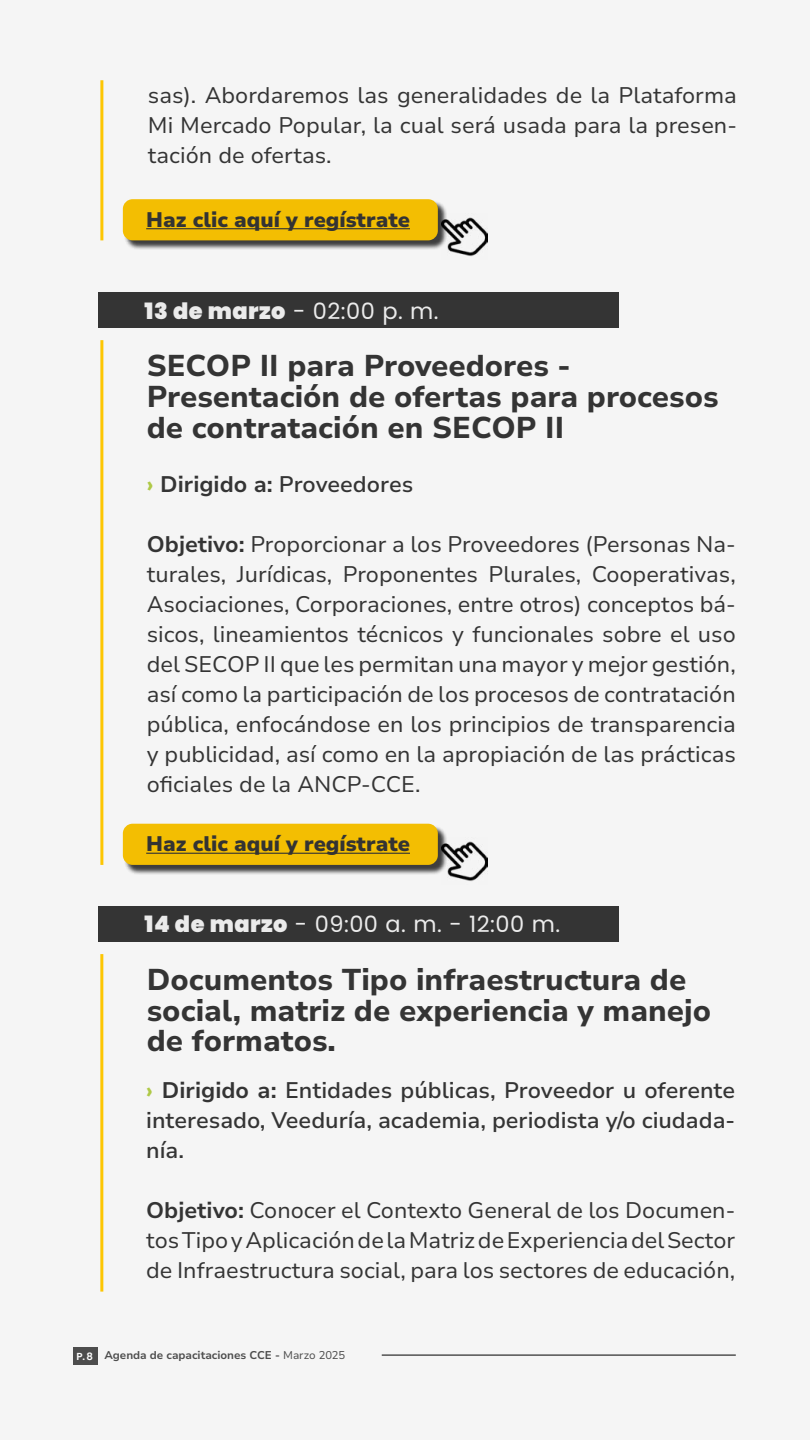
<style>
.page{position:relative;width:810px;height:1440px;background:#f5f5f5}
.page>*{position:absolute;margin:0;border:0;box-sizing:border-box;transform-origin:0 0}
.Titulo_txt_corrido{font:800 30px/30.8px "Nunito Sans 10 pt";color:#343434}
.Txt_corrido{font:22.5px/30px "Nunito Sans 10 pt";color:#343434;text-align:justify}
.Txt_corrido-2{font:600 22.5px/30px "Nunito Sans 10 pt";color:#343434;text-align:justify}
.Numeros{font:22.5px "Poppins";letter-spacing:.02em;color:#ebebeb}
.Txt_corrido-3{font:900 21px "Nunito Sans 10 pt";color:#333}
.t1{font:700 11.25px "Nunito Sans 10 pt";letter-spacing:-.005em;color:#4d4d4d}
.s1{font-weight:900}
.s2{font-weight:800;color:#afc947}
.s3{font-weight:700}
.s4{font-family:"Poppins";font-weight:600;font-size:10.2px;color:#fff}
.s5{font-weight:400}
</style>
<div class="page">
<div style="left:98px;top:292px;width:521px;height:36px;background:#343434"></div>
<hr style="left:100px;top:340px;width:3px;height:525px;background:#fdc603">
<svg style="left:122px;top:823px;width:366px;height:58px;fill:#f3be02"></svg>
<div style="left:98px;top:906px;width:521px;height:36px;background:#343434"></div>
<hr style="left:100px;top:954px;width:3px;height:338px;background:#fdc603">
<div style="left:73px;top:1347px;width:25px;height:17px;background:#4d4d4d"></div>
<hr style="left:382px;top:1355px;width:354px;height:1px;background:#000">
<hr style="left:100px;top:80px;width:3px;height:160px;background:#fdc603">
<svg style="left:122px;top:199px;width:366px;height:58px;fill:#f3be02"></svg>
<p class="Txt_corrido" style="left:148px;top:79px;width:591px">sas). Abordaremos las generalidades de la Plataforma Mi Mercado Popular, la cual será usada para la presen&shy;tación de ofertas.</p>
<p class="Txt_corrido-3" style="left:146px;top:204px;width:265px">Haz clic aquí y regístrate</p>
<p class="Numeros" style="left:145px;top:298px;width:295px"><span class="s1">13 de marzo</span> - 02:00 p. m.</p>
<p class="Titulo_txt_corrido" style="left:147px;top:349px;width:574px">SECOP II para Proveedores -<br>Presentación de ofertas para procesos de contratación en SECOP II</p>
<p class="Txt_corrido-2" style="left:147px;top:468px;width:268px"><span class="s2">›</span> <span class="s3">Dirigido a:</span> Proveedores</p>
<p class="Txt_corrido" style="left:147px;top:528px;width:591px"><span class="s3">Objetivo:</span> Proporcionar a los Proveedores (Personas Na&shy;turales, Jurídicas, Proponentes Plurales, Cooperativas, Asociaciones, Corporaciones, entre otros) conceptos bá&shy;sicos, lineamientos técnicos y funcionales sobre el uso del SECOP II que les permitan una mayor y mejor gestión, así como la participación de los procesos de contratación pública, enfocándose en los principios de transparencia y publicidad, así como en la apropiación de las prácticas oficiales de la ANCP-CCE.</p>
<p class="Txt_corrido-3" style="left:146px;top:829px;width:265px">Haz clic aquí y regístrate</p>
<p class="Numeros" style="left:145px;top:912px;width:417px"><span class="s1">14 de marzo</span> - 09:00 a. m. - 12:00 m.</p>
<p class="Titulo_txt_corrido" style="left:147px;top:963px;width:566px">Documentos Tipo infraestructura de social, matriz de experiencia y manejo de formatos.</p>
<p class="Txt_corrido-2" style="left:146px;top:1074px;width:591px"><span class="s2">›</span> <span class="s3">Dirigido a:</span> Entidades públicas, Proveedor u oferente interesado, Veeduría, academia, periodista y/o ciudada&shy;nía.</p>
<p class="Txt_corrido" style="left:146px;top:1194px;width:591px"><span class="s3">Objetivo:</span> Conocer el Contexto General de los Documen&shy;tos Tipo y Aplicación de la Matriz de Experiencia del Sector de Infraestructura social, para los sectores de educación,</p>
<p class="t1" style="left:77px;top:1347px;width:270px"><span class="s4">P.8</span> Agenda de capacitaciones CCE - <span class="s5">Marzo 2025</span></p>
</div>
